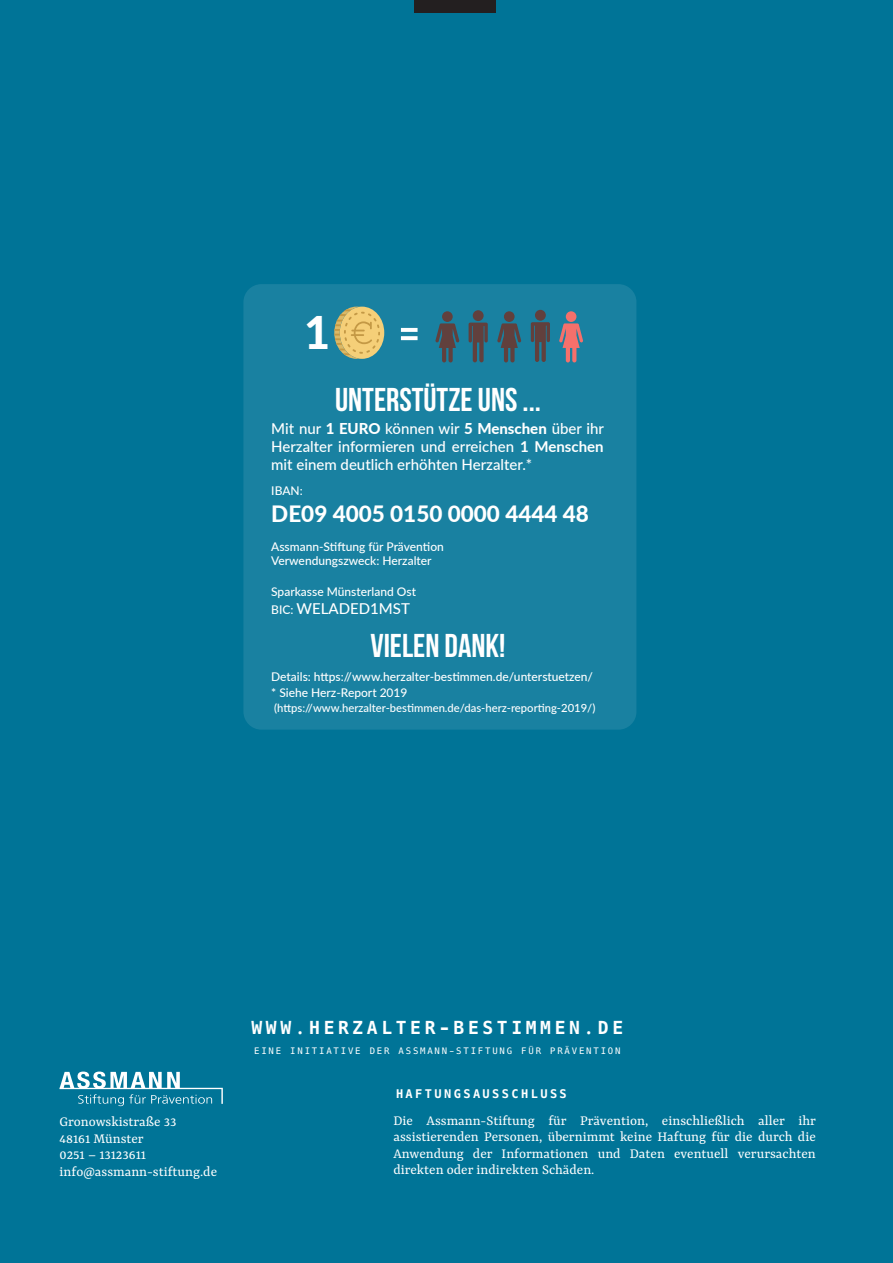
<style>
.page{position:relative;width:893px;height:1263px;background:#007497}
.page>*{position:absolute;margin:0;border:0;box-sizing:border-box;transform-origin:0 0}
.t1{font:51px "Bebas Neue";color:#fff}
.t2{font:800 45px "Lato";color:#fff}
.t3{font:33px "Bebas Neue";color:#fff}
.t4{font:800 22.5px "Lato";color:#fff}
.Kopfzeile___zentrier{font:700 18px "Hack";letter-spacing:.2em;color:#fff}
.Textkörper___für_Aus{font:15px/16.5px "Yrsa";color:#fff;text-align:justify}
.t5{font:500 15px/18px "Lato";color:#fff;text-align:justify}
.t6{font:500 12px "Lato";color:#fff}
.Kopfzeile___zentrier-2{font:700 12px "Hack";letter-spacing:.2em;color:#fff}
.t7{font:500 11.25px "Lato";color:#fff}
.Kopfzeile___zentrier-3{font:9px "Hack";letter-spacing:.2em;color:#fff}
.s1{font-weight:800}
.s2{font-weight:700}
.s3{font-size:12px}
</style>
<div class="page">
<div style="left:243px;top:284px;width:393px;height:446px;background:#1981a1;border-radius:18px"></div>
<svg style="left:60px;top:1071px;width:163px;height:35px"></svg>
<div style="left:340px;top:307px;width:44px;height:52px;background:#f5cf78;border-radius:50%"></div>
<svg style="left:334px;top:307px;width:46px;height:52px"></svg>
<div style="left:442px;top:311px;width:11px;height:11px;background:#61403d;border-radius:50%"></div>
<svg style="left:435px;top:323px;width:24px;height:39px"></svg>
<div style="left:504px;top:311px;width:11px;height:11px;background:#61403d;border-radius:50%"></div>
<svg style="left:497px;top:323px;width:24px;height:39px"></svg>
<div style="left:566px;top:311px;width:10px;height:11px;background:#f5706b;border-radius:50%"></div>
<svg style="left:559px;top:323px;width:24px;height:39px"></svg>
<div style="left:473px;top:310px;width:11px;height:11px;background:#61403d;border-radius:50%"></div>
<svg style="left:469px;top:323px;width:19px;height:39px"></svg>
<div style="left:535px;top:310px;width:11px;height:11px;background:#61403d;border-radius:50%"></div>
<svg style="left:531px;top:322px;width:19px;height:40px"></svg>
<div style="left:414px;top:0;width:82px;height:13px;background:#231f20"></div>
<p class="t2" style="left:304px;top:299px;width:28px">1</p>
<p class="t1" style="left:399px;top:306px;width:22px">=</p>
<p class="t3" style="left:335px;top:381px;width:207px">UNTERSTÜTZE UNS ...</p>
<p class="t5" style="left:271px;top:419px;width:334px">Mit nur <span class="s1">1 EURO</span> können wir <span class="s1">5 Menschen</span> über ihr Herzalter informieren und erreichen <span class="s2">1 Menschen </span>mit einem deutlich erhöhten Herzalter.*</p>
<p class="t6" style="left:271px;top:482px;width:33px">IBAN:</p>
<p class="t4" style="left:271px;top:497px;width:319px">DE09 4005 0150 0000 4444 48</p>
<p class="t6" style="left:271px;top:538px;width:174px">Assmann-Stiftung für Prävention</p>
<p class="t6" style="left:271px;top:552px;width:162px">Verwendungszweck: Herzalter</p>
<p class="t6" style="left:271px;top:583px;width:146px">Sparkasse Münsterland Ost</p>
<p class="t5" style="left:271px;top:599px;width:140px"><span class="s3">BIC:</span> WELADED1MST</p>
<p class="t3" style="left:370px;top:627px;width:137px">VIELEN DANK!</p>
<p class="t6" style="left:271px;top:668px;width:323px">Details: https://www.herzalter-bestimmen.de/unterstuetzen/</p>
<p class="t6" style="left:271px;top:684px;width:138px">* Siehe Herz-Report 2019</p>
<p class="t7" style="left:274px;top:699px;width:323px">(https://www.herzalter-bestimmen.de/das-herz-reporting-2019/)</p>
<p class="Textkörper___für_Aus" style="left:60px;top:1114px;width:118px">Gronowskistraße 33</p>
<p class="Textkörper___für_Aus" style="left:60px;top:1131px;width:86px">48161 Münster</p>
<p class="Textkörper___für_Aus" style="left:60px;top:1147px;width:88px">0251 – 13123611</p>
<p class="Textkörper___für_Aus" style="left:60px;top:1164px;width:159px">info@assmann-stiftung.de</p>
<p class="Kopfzeile___zentrier" style="left:251px;top:1017px;width:373px">WWW.HERZALTER-BESTIMMEN.DE</p>
<p class="Kopfzeile___zentrier-3" style="left:254px;top:1045px;width:368px">EINE INITIATIVE DER ASSMANN-STIFTUNG FÜR PRÄVENTION</p>
<p class="Kopfzeile___zentrier-2" style="left:396px;top:1086px;width:172px">HAFTUNGSAUSSCHLUSS</p>
<p class="Textkörper___für_Aus" style="left:393px;top:1113px;width:424px">Die Assmann-Stiftung für Prävention, einschließlich aller ihr assistierenden Personen, übernimmt keine Haftung für die durch die Anwendung der Informationen und Daten eventuell verursachten direkten oder indirekten Schäden.</p>
</div>
